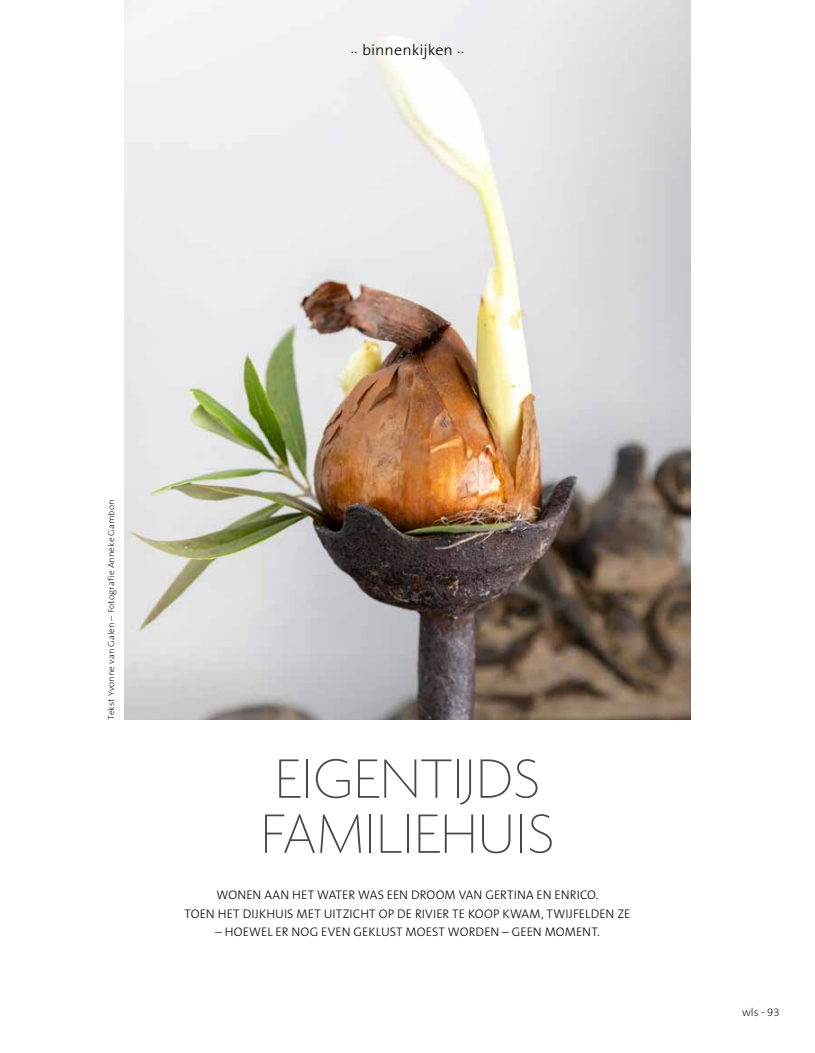
<style>
.page{position:relative;width:815px;height:1053px;background:#fff}
.page>*{position:absolute;margin:0;border:0;box-sizing:border-box;transform-origin:0 0}
.t1{font:100 60px/55px "Agenda";color:#494948}
.t2{font:300 15px "The Sans B W3";letter-spacing:-.005em;color:#000;scale:1.08 1}
.t3{font:300 12.5px/18.8px "The Sans B W3";letter-spacing:.005em;color:#000;text-align:center}
.t4{font:200 11.25px "The Sans B W2";color:#000}
.t5{font:200 8.75px "The Sans B W2";letter-spacing:.005em;color:#000;scale:1.08 1}
</style>
<div class="page">
<img style="left:124px;top:0;width:567px;height:720px">
<p class="t2" style="left:351px;top:41px;width:107px">.. binnenkijken ..</p>
<p class="t5" style="left:106px;top:720px;width:205px;rotate:-90deg">Tekst Yvonne van Galen – Fotografie Anneke Gambon</p>
<h1 class="t1" style="left:261px;top:754px;width:295px">EIGENTIJDS<br>FAMILIEHUIS</h1>
<p class="t3" style="left:184px;top:885px;width:448px">WONEN AAN HET WATER WAS EEN DROOM VAN GERTINA EN ENRICO.<br>TOEN HET DIJKHUIS MET UITZICHT OP DE RIVIER TE KOOP KWAM, TWIJFELDEN ZE</p>
<p class="t3" style="left:215px;top:922px;width:386px">– HOEWEL ER NOG EVEN GEKLUST MOEST WORDEN – GEEN MOMENT.</p>
<p class="t4" style="left:742px;top:1004px;width:39px">wls - 93</p>
</div>
